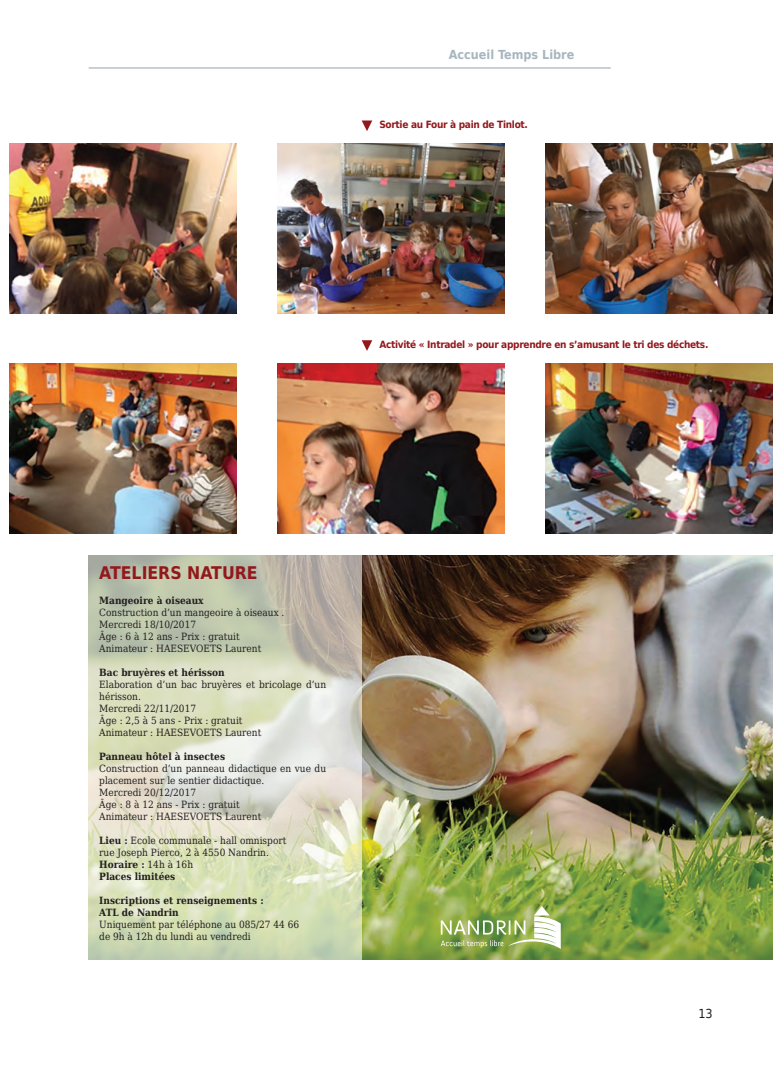
<style>
.page{position:relative;width:773px;height:1081px;background:#fff}
.page>*{position:absolute;margin:0;border:0;box-sizing:border-box;transform-origin:0 0}
.t1{font:700 17.5px "DejaVu Sans Condensed";color:#93181c}
.t2{font:700 12.5px "DejaVu Sans Condensed";color:#a7b6be}
.t3{font:12.5px "DejaVu Sans Condensed";color:#231f20}
.t4{font:10px/12px "DejaVu Serif Condensed";color:#231f20}
.t5{font:700 10px/12px "DejaVu Serif Condensed";color:#231f20}
.t6{font:700 10px "DejaVu Sans Condensed";letter-spacing:-.03em;color:#93181c}
.s1{font-weight:700}
</style>
<div class="page">
<hr style="left:89px;top:67px;width:521px;height:2px;background:#a7b6be">
<svg style="left:361px;top:120px;width:11px;height:11px"></svg>
<svg style="left:361px;top:340px;width:11px;height:11px"></svg>
<img style="left:9px;top:144px;width:228px;height:170px">
<img style="left:9px;top:363px;width:228px;height:170px">
<img style="left:277px;top:144px;width:228px;height:170px">
<img style="left:277px;top:363px;width:228px;height:170px">
<img style="left:545px;top:144px;width:227px;height:170px">
<img style="left:545px;top:363px;width:227px;height:170px">
<img style="left:361px;top:555px;width:411px;height:404px">
<svg style="left:88px;top:555px;width:273px;height:405px;background:#d3d7be"></svg>
<svg style="left:440px;top:906px;width:120px;height:43px"></svg>
<p class="t2" style="left:448px;top:44px;width:127px">Accueil Temps Libre</p>
<p class="t6" style="left:379px;top:116px;width:150px">Sortie au Four à pain de Tinlot.</p>
<p class="t6" style="left:379px;top:336px;width:330px">Activité « Intradel » pour apprendre en s’amusant le tri des déchets.</p>
<h1 class="t1" style="left:99px;top:559px;width:160px">ATELIERS NATURE</h1>
<p class="t5" style="left:99px;top:594px;width:106px">Mangeoire à oiseaux</p>
<p class="t4" style="left:99px;top:606px;width:187px">Construction d’un mangeoire à oiseaux .<br>Mercredi 18/10/2017<br>Âge : 6 à 12 ans - Prix : gratuit<br>Animateur : HAESEVOETS Laurent</p>
<p class="t5" style="left:99px;top:666px;width:127px">Bac bruyères et hérisson</p>
<p class="t4" style="left:99px;top:678px;width:228px">Elaboration d’un bac bruyères et bricolage d’un hérisson.<br>Mercredi 22/11/2017<br>Âge : 2,5 à 5 ans - Prix : gratuit<br>Animateur : HAESEVOETS Laurent</p>
<p class="t5" style="left:99px;top:750px;width:127px">Panneau hôtel à insectes</p>
<p class="t4" style="left:99px;top:762px;width:228px">Construction d’un panneau didactique en vue du placement sur le sentier didactique.<br>Mercredi 20/12/2017<br>Âge : 8 à 12 ans - Prix : gratuit<br>Animateur : HAESEVOETS Laurent</p>
<p class="t4" style="left:99px;top:834px;width:188px"><span class="s1">Lieu :</span> Ecole communale - hall omnisport rue Joseph Pierco, 2 à 4550 Nandrin.<br><span class="s1">Horaire :</span> 14h à 16h<br><span class="s1">Places limitées</span></p>
<p class="t5" style="left:99px;top:894px;width:166px">Inscriptions et renseignements :<br>ATL de Nandrin</p>
<p class="t4" style="left:99px;top:918px;width:201px">Uniquement par téléphone au 085/27 44 66 de 9h à 12h du lundi au vendredi</p>
<p class="t3" style="left:698px;top:1004px;width:16px">13</p>
</div>
